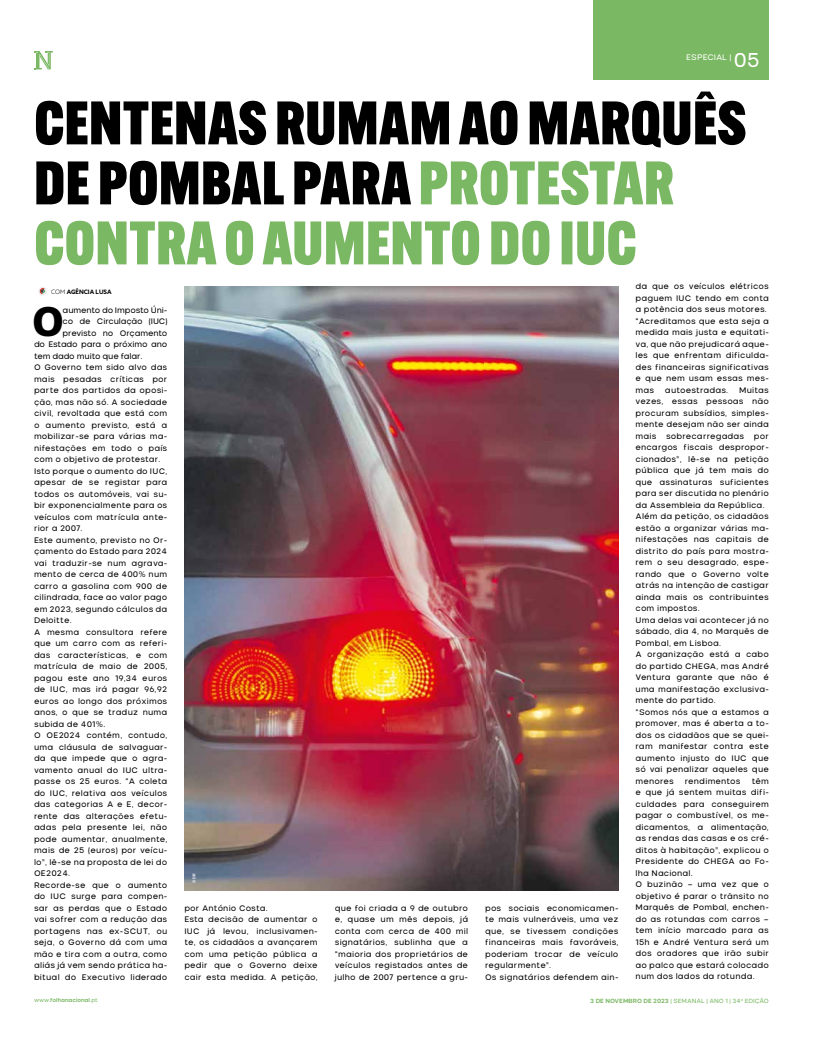
<style>
.page{position:relative;width:820px;height:1049px;background:#fff}
.page>*{position:absolute;margin:0;border:0;box-sizing:border-box;transform-origin:0 0}
.t1{font:900 60px/60px "Alternate Gothic Cond ATF";letter-spacing:.02em;color:#000}
.t2{font:800 39.8px "Adelle";color:#000}
.t3{font:20px "Nominee";color:#fff}
.t4{font:8px/11.5px "Nominee";letter-spacing:.01em;color:#000}
.t5{font:8px "Nominee";letter-spacing:-.03em;color:#000}
.t6{font:8px "Nominee";letter-spacing:.03em;color:#000}
.t7{font:8px "Nominee";letter-spacing:-.01em;color:#fff}
.t8{font:6px "Nominee";letter-spacing:-.01em;color:#7ab863}
.t9{font:700 6px "Azo Sans";color:#000}
.t10{font:700 5.5px "Nominee";letter-spacing:-.015em;color:#7ab863}
.t11{font:600 4px "Articulat CF";color:#fff}
.s1{color:#7ab863}
.s2{font-weight:300}
.s3{font-weight:400}
.s4{font-weight:700}
</style>
<div class="page">
<img style="left:184px;top:286px;width:434px;height:604px">
<svg style="left:38px;top:287px;width:9px;height:8px"></svg>
<svg style="left:40px;top:288px;width:5px;height:6px"></svg>
<div style="left:593px;top:0;width:175px;height:80px;background:#7ab863"></div>
<svg style="left:34px;top:51px;width:19px;height:18px"></svg>
<p class="t7" style="left:686px;top:52px;width:47px">ESPECIAL |</p>
<h3 class="t3" style="left:733px;top:48px;width:28px">05</h3>
<h1 class="t1" style="left:35px;top:93px;width:712px">CENTENAS RUMAM AO MARQUÊS<br>DE POMBAL PARA <span class="s1">PROTESTAR<br>CONTRA O AUMENTO DO IUC</span></h1>
<p class="t9" style="left:51px;top:287px;width:62px"><span class="s2">COM</span> AGÊNCIA LUSA</p>
<p class="t4" style="left:635px;top:281px;width:135px">da que os veículos elétricos paguem IUC tendo em conta a potência dos seus motores. “Acreditamos que esta seja a medida mais justa e equitati&shy;va, que não prejudicará aque&shy;les que enfrentam dificulda&shy;des financeiras significativas e que nem usam essas mes&shy;mas</p>
<h2 class="t2" style="left:33px;top:296px;width:31px">O</h2>
<p class="t5" style="left:63px;top:305px;width:106px">aumento do Imposto Úni-</p>
<p class="t5" style="left:63px;top:317px;width:106px">co de Circulação (IUC)</p>
<p class="t5" style="left:63px;top:328px;width:106px">previsto no Orçamento</p>
<p class="t5" style="left:34px;top:340px;width:135px">do Estado para o próximo ano</p>
<p class="t5" style="left:34px;top:351px;width:110px">tem dado muito que falar.</p>
<p class="t4" style="left:34px;top:361px;width:135px">O Governo tem sido alvo das</p>
<p class="t4" style="left:34px;top:373px;width:135px">mais pesadas críticas por</p>
<p class="t4" style="left:34px;top:384px;width:135px">parte dos partidos da oposi-</p>
<p class="t4" style="left:34px;top:396px;width:135px">ção, mas não só. A sociedade</p>
<p class="t4" style="left:34px;top:407px;width:135px">civil, revoltada que está com</p>
<p class="t4" style="left:34px;top:419px;width:135px">o aumento previsto, está a</p>
<p class="t4" style="left:34px;top:430px;width:135px">mobilizar-se para várias ma-</p>
<p class="t4" style="left:34px;top:442px;width:135px">nifestações em todo o país</p>
<p class="t4" style="left:34px;top:453px;width:128px">com o objetivo de protestar.</p>
<p class="t4" style="left:34px;top:465px;width:135px">Isto porque o aumento do IUC,</p>
<p class="t4" style="left:34px;top:476px;width:135px">apesar de se registar para</p>
<p class="t4" style="left:34px;top:488px;width:135px">todos os automóveis, vai su-</p>
<p class="t4" style="left:34px;top:499px;width:135px">bir exponencialmente para os</p>
<p class="t4" style="left:34px;top:511px;width:135px">veículos com matrícula ante-</p>
<p class="t4" style="left:34px;top:522px;width:50px">rior a 2007.</p>
<p class="t4" style="left:34px;top:534px;width:135px">Este aumento, previsto no Or-</p>
<p class="t4" style="left:34px;top:545px;width:135px">çamento do Estado para 2024</p>
<p class="t6" style="left:34px;top:558px;width:135px">vai traduzir-se num agrava-</p>
<p class="t4" style="left:34px;top:568px;width:135px">mento de cerca de 400% num</p>
<p class="t4" style="left:34px;top:580px;width:135px">carro a gasolina com 900 de</p>
<p class="t4" style="left:34px;top:591px;width:135px">cilindrada, face ao valor pago</p>
<p class="t4" style="left:34px;top:603px;width:135px">em 2023, segundo cálculos da</p>
<p class="t4" style="left:34px;top:614px;width:39px">Deloitte.</p>
<p class="t4" style="left:34px;top:626px;width:135px">A mesma consultora refere</p>
<p class="t4" style="left:34px;top:637px;width:135px">que um carro com as referi-</p>
<p class="t4" style="left:34px;top:649px;width:135px">das características, e com</p>
<p class="t4" style="left:34px;top:660px;width:135px">matrícula de maio de 2005,</p>
<p class="t4" style="left:34px;top:672px;width:135px">pagou este ano 19,34 euros</p>
<p class="t4" style="left:34px;top:683px;width:135px">de IUC, mas irá pagar 96,92</p>
<p class="t4" style="left:34px;top:695px;width:135px">euros ao longo dos próximos</p>
<p class="t4" style="left:34px;top:706px;width:135px">anos, o que se traduz numa</p>
<p class="t4" style="left:34px;top:718px;width:73px">subida de 401%.</p>
<p class="t4" style="left:34px;top:729px;width:135px">O OE2024 contém, contudo,</p>
<p class="t4" style="left:34px;top:741px;width:135px">uma cláusula de salvaguar-</p>
<p class="t4" style="left:34px;top:752px;width:135px">da que impede que o agra-</p>
<p class="t6" style="left:34px;top:765px;width:135px">vamento anual do IUC ultra-</p>
<p class="t4" style="left:34px;top:775px;width:135px">passe os 25 euros. “A coleta</p>
<p class="t4" style="left:34px;top:787px;width:135px">do IUC, relativa aos veículos</p>
<p class="t4" style="left:34px;top:798px;width:135px">das categorias A e E, decor-</p>
<p class="t4" style="left:34px;top:810px;width:135px">rente das alterações efetu-</p>
<p class="t4" style="left:34px;top:821px;width:135px">adas pela presente lei, não</p>
<p class="t4" style="left:34px;top:833px;width:135px">pode aumentar, anualmente,</p>
<p class="t4" style="left:34px;top:844px;width:135px">mais de 25 (euros) por veícu-</p>
<p class="t4" style="left:34px;top:856px;width:135px">lo”, lê-se na proposta de lei do</p>
<p class="t4" style="left:34px;top:867px;width:38px">OE2024.</p>
<p class="t4" style="left:34px;top:879px;width:135px">Recorde-se que o aumento</p>
<p class="t4" style="left:34px;top:890px;width:135px">do IUC surge para compen-</p>
<p class="t4" style="left:34px;top:902px;width:135px">sar as perdas que o Estado</p>
<p class="t4" style="left:34px;top:913px;width:135px">vai sofrer com a redução das</p>
<p class="t4" style="left:34px;top:925px;width:135px">portagens nas ex-SCUT, ou</p>
<p class="t4" style="left:34px;top:936px;width:135px">seja, o Governo dá com uma</p>
<p class="t4" style="left:34px;top:948px;width:135px">mão e tira com a outra, como</p>
<p class="t4" style="left:34px;top:959px;width:135px">aliás já vem sendo prática ha-</p>
<p class="t4" style="left:34px;top:971px;width:135px">bitual do Executivo liderado</p>
<p class="t4" style="left:635px;top:384px;width:135px;text-indent:103px">Muitas vezes, essas pessoas não procuram subsídios, simples&shy;mente desejam não ser ainda mais sobrecarregadas por encargos fiscais despropor&shy;cionados”, lê-se na petição pública que já tem mais do que assinaturas suficientes para ser discutida no plenário da Assembleia da República.<br>Além da petição, os cidadãos estão a organizar várias ma&shy;nifestações nas capitais de distrito do país para mostra&shy;rem o seu desagrado, espe&shy;rando que o Governo volte atrás na intenção de castigar ainda mais os contribuintes com impostos.<br>Uma delas vai acontecer já no sábado, dia 4, no Marquês de<br>Pombal, em Lisboa.<br>A organização está a cabo do partido CHEGA, mas André<br>Ventura garante que não é uma manifestação exclusiva&shy;mente do partido.<br>“Somos nós que a estamos a promover, mas é aberta a to&shy;dos os cidadãos que se quei&shy;ram manifestar contra este aumento injusto do IUC que só vai penalizar aqueles que menores</p>
<p class="t4" style="left:664px;top:384px;width:65px">autoestradas.</p>
<p class="t4" style="left:684px;top:775px;width:57px">rendimentos</p>
<p class="t4" style="left:635px;top:775px;width:135px;text-indent:116px">têm e que já sentem muitas difi&shy;culdades para conseguirem pagar o combustível, os me&shy;dicamentos, a alimentação, as rendas das casas e os cré&shy;ditos à habitação”, explicou o<br>Presidente do CHEGA ao Fo&shy;lha Nacional.<br>O buzinão – uma vez que o objetivo é parar o trânsito no<br>Marquês de Pombal, enchen&shy;do as rotundas com carros – tem início marcado para as<br>15h e André Ventura será um dos oradores que irão subir ao palco que estará colocado num dos lados da rotunda.</p>
<p class="t11" style="left:191px;top:883px;width:11px;rotate:-90deg">© DR</p>
<p class="t4" style="left:184px;top:902px;width:135px">por António Costa.<br>Esta decisão de aumentar o<br>IUC já levou, inclusivamen&shy;te, os cidadãos a avançarem com uma petição pública a pedir que o Governo deixe cair esta medida. A petição,</p>
<p class="t4" style="left:334px;top:902px;width:135px;text-align:justify">que foi criada a 9 de outubro e, quase um mês depois, já conta com cerca de 400 mil signatários, sublinha que a “maioria dos proprietários de veículos registados antes de julho de 2007 pertence a gru-</p>
<p class="t4" style="left:485px;top:902px;width:135px">pos sociais economicamen&shy;te mais vulneráveis, uma vez que, se tivessem condições financeiras mais favoráveis, poderiam trocar de veículo regularmente”.<br>Os signatários defendem ain-</p>
<p class="t10" style="left:34px;top:997px;width:65px"><span class="s3">www.</span>folhanacional<span class="s3">.pt</span></p>
<p class="t8" style="left:590px;top:997px;width:180px"><span class="s4">3 DE NOVEMBRO DE 2023</span> | SEMANAL | ANO 1 | 34<sup>a</sup> EDIÇÃO</p>
</div>
